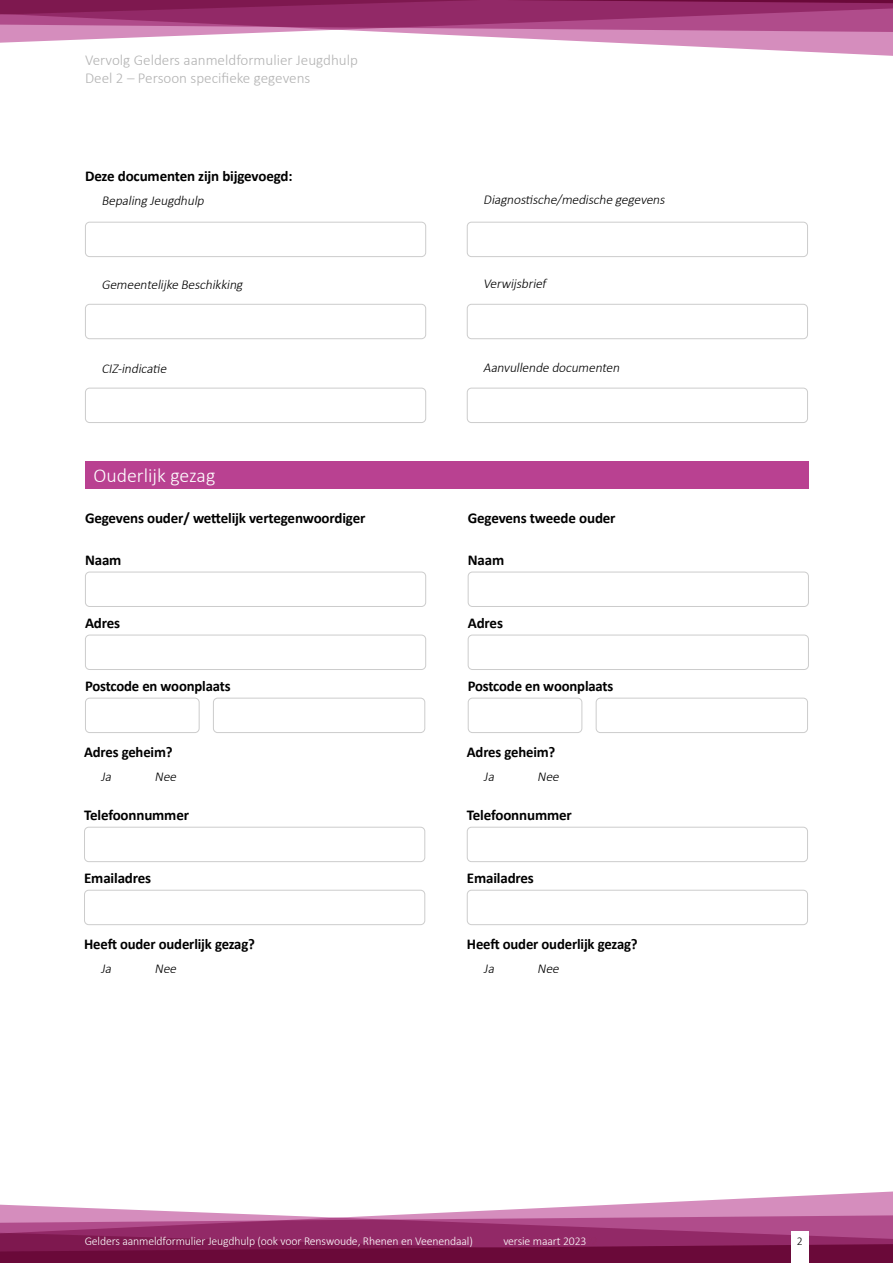
<style>
.page{position:relative;width:893px;height:1263px;background:#fff}
.page>*{position:absolute;margin:0;border:0;box-sizing:border-box;transform-origin:0 0}
.t1{font:300 19.8px "Calibri";color:#fff}
.t2{font:300 15.15px/17.2px "Calibri";color:#b3b3b3}
.t3{font:700 15px "Calibri";letter-spacing:-.01em;color:#000}
.t4{font:italic 300 13.5px "Calibri";color:#000}
.t5{font:300 12px "Calibri";letter-spacing:-.01em;color:#fff}
.t6{font:300 12px "Calibri";color:#000}
</style>
<div class="page">
<svg style="left:714px;top:1191px;width:179px;height:9px"></svg>
<svg style="left:0;top:1200px;width:893px;height:63px;background:#a45181"></svg>
<div style="left:791px;top:1231px;width:17px;height:32px;background:#fff"></div>
<div style="left:85px;top:461px;width:724px;height:28px;background:#b94191"></div>
<div style="left:85px;top:572px;width:341px;height:35px;border:1px solid #ccc;border-radius:4px"></div>
<div style="left:468px;top:572px;width:341px;height:35px;border:1px solid #ccc;border-radius:4px"></div>
<div style="left:84px;top:827px;width:341px;height:35px;border:1px solid #ccc;border-radius:4px"></div>
<div style="left:467px;top:827px;width:341px;height:35px;border:1px solid #ccc;border-radius:4px"></div>
<div style="left:85px;top:635px;width:341px;height:35px;border:1px solid #ccc;border-radius:4px"></div>
<div style="left:468px;top:635px;width:341px;height:35px;border:1px solid #ccc;border-radius:4px"></div>
<div style="left:84px;top:890px;width:341px;height:35px;border:1px solid #ccc;border-radius:4px"></div>
<div style="left:467px;top:890px;width:341px;height:35px;border:1px solid #ccc;border-radius:4px"></div>
<div style="left:213px;top:698px;width:212px;height:35px;border:1px solid #ccc;border-radius:4px"></div>
<div style="left:596px;top:698px;width:212px;height:35px;border:1px solid #ccc;border-radius:4px"></div>
<div style="left:85px;top:698px;width:115px;height:35px;border:1px solid #ccc;border-radius:4px"></div>
<div style="left:468px;top:698px;width:114px;height:35px;border:1px solid #ccc;border-radius:4px"></div>
<div style="left:85px;top:222px;width:341px;height:35px;border:1px solid #ccc;border-radius:4px"></div>
<div style="left:85px;top:304px;width:341px;height:35px;border:1px solid #ccc;border-radius:4px"></div>
<div style="left:85px;top:388px;width:341px;height:35px;border:1px solid #ccc;border-radius:4px"></div>
<div style="left:467px;top:222px;width:341px;height:35px;border:1px solid #ccc;border-radius:4px"></div>
<div style="left:467px;top:304px;width:341px;height:35px;border:1px solid #ccc;border-radius:4px"></div>
<div style="left:467px;top:388px;width:341px;height:35px;border:1px solid #ccc;border-radius:4px"></div>
<svg style="left:706px;top:47px;width:187px;height:9px"></svg>
<svg style="left:0;top:0;width:893px;height:47px"></svg>
<p class="t2" style="left:85px;top:51px;width:274px">Vervolg Gelders aanmeldformulier Jeugdhulp<br>Deel 2 – Persoon specifieke gegevens</p>
<p class="t3" style="left:85px;top:166px;width:209px">Deze documenten zijn bijgevoegd:</p>
<p class="t4" style="left:101px;top:192px;width:107px">Bepaling Jeugdhulp</p>
<p class="t4" style="left:101px;top:276px;width:145px">Gemeentelijke Beschikking</p>
<p class="t4" style="left:101px;top:360px;width:69px">CIZ-indicatie</p>
<h1 class="t1" style="left:94px;top:463px;width:123px">Ouderlijk gezag</h1>
<p class="t4" style="left:483px;top:191px;width:186px">Diagnostische/medische gegevens</p>
<p class="t4" style="left:483px;top:275px;width:67px">Verwijsbrief</p>
<p class="t4" style="left:483px;top:359px;width:140px">Aanvullende documenten</p>
<p class="t3" style="left:85px;top:508px;width:282px">Gegevens ouder/ wettelijk vertegenwoordiger</p>
<p class="t3" style="left:468px;top:508px;width:149px">Gegevens tweede ouder</p>
<p class="t3" style="left:85px;top:549px;width:38px">Naam</p>
<p class="t3" style="left:468px;top:549px;width:38px">Naam</p>
<p class="t3" style="left:85px;top:612px;width:37px">Adres</p>
<p class="t3" style="left:468px;top:612px;width:37px">Adres</p>
<p class="t3" style="left:85px;top:675px;width:147px">Postcode en woonplaats</p>
<p class="t3" style="left:468px;top:675px;width:147px">Postcode en woonplaats</p>
<p class="t3" style="left:84px;top:741px;width:90px">Adres geheim?</p>
<p class="t4" style="left:101px;top:768px;width:15px">Ja</p>
<p class="t4" style="left:155px;top:768px;width:26px">Nee</p>
<p class="t3" style="left:467px;top:741px;width:90px">Adres geheim?</p>
<p class="t4" style="left:484px;top:768px;width:15px">Ja</p>
<p class="t4" style="left:537px;top:768px;width:26px">Nee</p>
<p class="t3" style="left:84px;top:804px;width:106px">Telefoonnummer</p>
<p class="t3" style="left:467px;top:804px;width:106px">Telefoonnummer</p>
<p class="t3" style="left:84px;top:867px;width:69px">Emailadres</p>
<p class="t3" style="left:467px;top:867px;width:69px">Emailadres</p>
<p class="t3" style="left:84px;top:934px;width:172px">Heeft ouder ouderlijk gezag?</p>
<p class="t4" style="left:101px;top:960px;width:15px">Ja</p>
<p class="t4" style="left:155px;top:960px;width:26px">Nee</p>
<p class="t3" style="left:467px;top:934px;width:172px">Heeft ouder ouderlijk gezag?</p>
<p class="t4" style="left:484px;top:960px;width:15px">Ja</p>
<p class="t4" style="left:537px;top:960px;width:26px">Nee</p>
<p class="t5" style="left:85px;top:1233px;width:392px">Gelders aanmeldformulier Jeugdhulp (ook voor Renswoude, Rhenen en Veenendaal))</p>
<p class="t5" style="left:506px;top:1233px;width:94px">versie februari 022</p>
<p class="t5" style="left:503px;top:1233px;width:85px">versie maart 2023</p>
<p class="t6" style="left:797px;top:1233px;width:7px">2</p>
</div>
